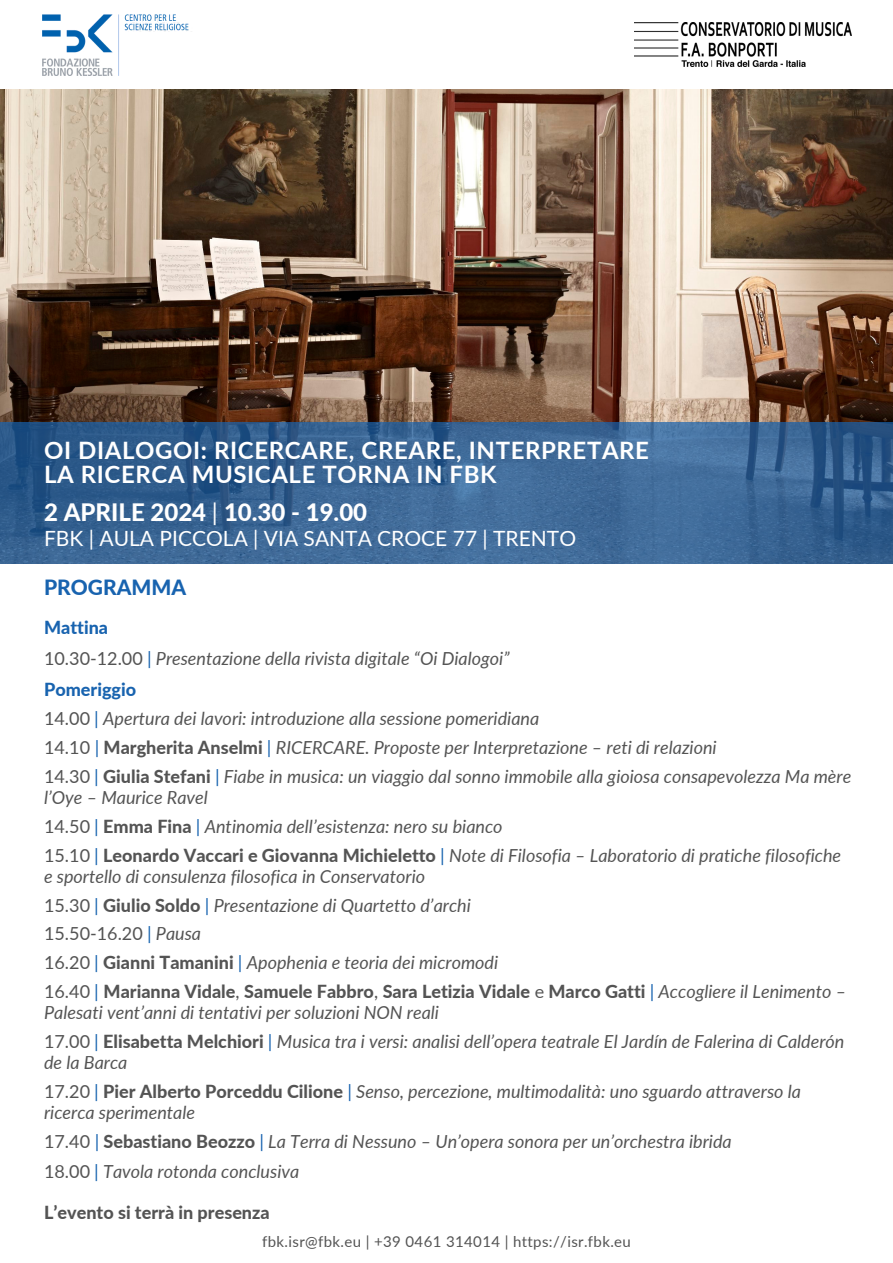
<style>
.page{position:relative;width:893px;height:1263px;background:#fff}
.page>*{position:absolute;margin:0;border:0;box-sizing:border-box;transform-origin:0 0}
.t1{font:700 24px/23.6px "Lato";letter-spacing:.025em;color:#fff}
.t2{font:800 24px "Lato";color:#fff}
.t3{font:21px "Lato";color:#fff}
.t4{font:800 21px "Lato";color:#1863af}
.t5{font:italic 18px/29px "Lato";color:#545454}
.t6{font:800 18px "Lato";color:#545454}
.t7{font:800 18px "Lato";color:#1863af}
.t8{font:18px "Lato";color:#545454}
.t9{font:15px "Lato";letter-spacing:.025em;color:#545454}
.s1{font-weight:400}
.s2{font-style:normal}
.s3{color:#1863af}
.s4{font-weight:800;font-style:normal}
.s5{font-style:italic;color:#1863af}
.s6{font-style:italic}
.s7{font-weight:400;font-style:italic;color:#1863af}
.s8{font-weight:400;font-style:italic}
</style>
<div class="page">
<img style="left:43px;top:75px;width:76px;height:1px">
<img style="left:634px;top:22px;width:217px;height:44px">
<img style="left:43px;top:14px;width:146px;height:61px">
<img style="left:0;top:89px;width:893px;height:334px">
<svg style="left:0;top:423px;width:893px;height:141px;background:#396493"></svg>
<h6 class="t1" style="left:44px;top:438px;width:606px">OI DIALOGOI: RICERCARE, CREARE, INTERPRETARE<br>LA RICERCA MUSICALE TORNA IN FBK</h6>
<h6 class="t2" style="left:44px;top:498px;width:324px">2 APRILE 2024 <span class="s1">|</span> 10.30 - 19.00</h6>
<h5 class="t3" style="left:44px;top:525px;width:533px">FBK | AULA PICCOLA | VIA SANTA CROCE 77 | TRENTO</h5>
<p class="t4" style="left:44px;top:575px;width:144px">PROGRAMMA</p>
<h1 class="t7" style="left:44px;top:616px;width:66px">Mattina</h1>
<h2 class="t5" style="left:44px;top:643px;width:467px"><span class="s2">10.30-12.00</span> <span class="s3">|</span> Presentazione della rivista digitale “Oi Dialogoi”</h2>
<h4 class="t7" style="left:44px;top:679px;width:94px">Pomeriggio</h4>
<h3 class="t5" style="left:44px;top:704px;width:497px"><span class="s2">14.00</span> <span class="s3">|</span> Apertura dei lavori: introduzione alla sessione pomeridiana</h3>
<h5 class="t5" style="left:44px;top:733px;width:674px"><span class="s2">14.10</span> <span class="s3">|</span> <span class="s4">Margherita Anselmi</span> <span class="s3">|</span> RICERCARE. Proposte per Interpretazione – reti di relazioni</h5>
<h6 class="t5" style="left:44px;top:766px;width:808px;line-height:21px"><span class="s2">14.30</span> <span class="s3">|</span> <span class="s4">Giulia Stefani</span> <span class="s3">|</span> Fiabe in musica: un viaggio dal sonno immobile alla gioiosa consapevolezza Ma mère l’Oye – Maurice Ravel</h6>
<h5 class="t5" style="left:44px;top:812px;width:460px"><span class="s2">14.50</span> <span class="s3">|</span> <span class="s4">Emma Fina</span> <span class="s3">|</span> Antinomia dell’esistenza: nero su bianco</h5>
<h6 class="t5" style="left:44px;top:841px;width:798px"><span class="s2">15.10</span> <span class="s3">|</span> <span class="s4">Leonardo Vaccari e Giovanna Michieletto</span> <span class="s3">|</span> Note di Filosofia – Laboratorio di pratiche filosofiche</h6>
<h6 class="t5" style="left:44px;top:862px;width:428px">e sportello di consulenza filosofica in Conservatorio<br><span class="s2">15.30</span> <span class="s3">|</span> <span class="s4">Giulio Soldo</span> <span class="s3">|</span> Presentazione di Quartetto d’archi</h6>
<h6 class="t8" style="left:44px;top:923px;width:158px">15.50-16.20 <span class="s5">|</span> <span class="s6">Pausa</span></h6>
<h6 class="t5" style="left:44px;top:948px;width:456px"><span class="s2">16.20</span> <span class="s3">|</span> <span class="s4">Gianni Tamanini</span> <span class="s3">|</span> Apophenia e teoria dei micromodi</h6>
<h6 class="t6" style="left:44px;top:981px;width:803px"><span class="s1">16.40</span> <span class="s7">|</span> Marianna Vidale<span class="s1">,</span> Samuele Fabbro<span class="s1">,</span> Sara Letizia Vidale <span class="s1">e</span> Marco Gatti <span class="s7">|</span> <span class="s8">Accogliere il Lenimento –</span></h6>
<h6 class="t5" style="left:44px;top:998px;width:802px">Palesati vent’anni di tentativi per soluzioni NON reali<br><span class="s2">17.00</span> <span class="s3">|</span> <span class="s4">Elisabetta Melchiori</span> <span class="s3">|</span> Musica tra i versi: analisi dell’opera teatrale El Jardín de Falerina di Calderón</h6>
<h6 class="t5" style="left:44px;top:1048px;width:758px">de la Barca<br><span class="s2">17.20</span> <span class="s3">|</span> <span class="s4">Pier Alberto Porceddu Cilione</span> <span class="s3">|</span> Senso, percezione, multimodalità: uno sguardo attraverso la</h6>
<h6 class="t5" style="left:44px;top:1098px;width:689px">ricerca sperimentale<br><span class="s2">17.40</span> <span class="s3">|</span> <span class="s4">Sebastiano Beozzo</span> <span class="s3">|</span> La Terra di Nessuno – Un’opera sonora per un’orchestra ibrida</h6>
<h6 class="t5" style="left:44px;top:1156px;width:257px"><span class="s2">18.00</span> <span class="s3">|</span> Tavola rotonda conclusiva</h6>
<h6 class="t6" style="left:44px;top:1201px;width:227px">L’evento si terrà in presenza</h6>
<h6 class="t9" style="left:262px;top:1232px;width:370px">fbk.isr@fbk.eu | +39 0461 314014 | https://isr.fbk.eu</h6>
</div>
